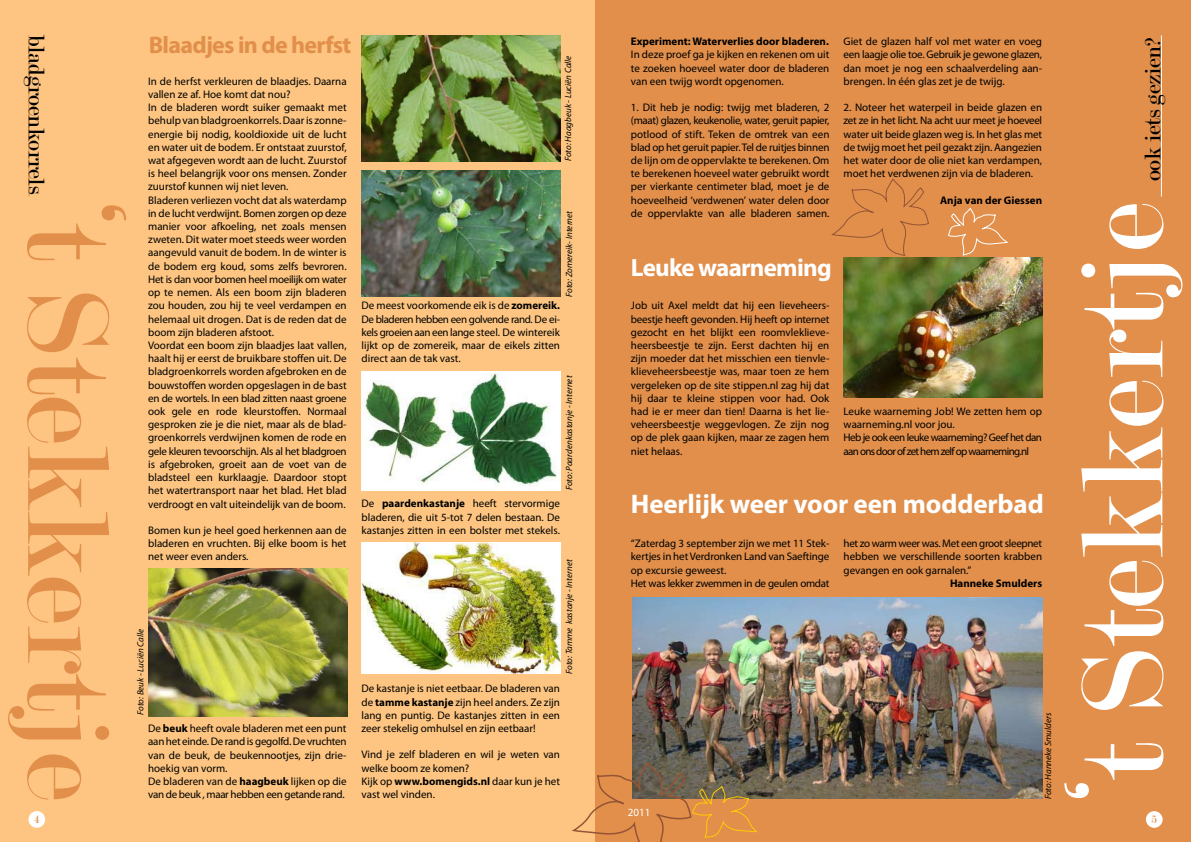
<style>
.page{position:relative;width:1191px;height:842px;background:#fff}
.page>*{position:absolute;margin:0;border:0;box-sizing:border-box;transform-origin:0 0}
.t1{font:700 27px "Myriad Pro";letter-spacing:-.005em;color:#fff}
.t2{font:700 25px "Myriad Pro";letter-spacing:-.03em;color:#fff}
.t3{font:24px "Modern";letter-spacing:-.01em;color:#000}
.t4{font:700 24px "Myriad Pro";letter-spacing:-.03em;color:#e18f4b}
.t5{font:12px "Modern";color:#e18f4b}
.t6{font:11px/13.2px "Myriad Pro";color:#000;text-align:justify}
.t7{font:11px/13.2px "Myriad Pro";letter-spacing:-.05em;color:#000}
.t8{font:700 11px "Myriad Pro";color:#000}
.t9{font:11px "Myriad Pro";color:#fff}
.t10{font:italic 9px "Myriad Pro";color:#000}
.s1{font-weight:700}
</style>
<div class="page">
<div style="left:0;top:0;width:595px;height:842px;background:#fdc581"></div>
<hr style="left:28px;top:35px;width:1px;height:161px;background:#e18f4b">
<div style="left:595px;top:0;width:596px;height:842px;background:#e18f4b"></div>
<div style="left:1145px;top:811px;width:17px;height:17px;background:#fff;border-radius:50%"></div>
<div style="left:28px;top:811px;width:17px;height:17px;background:#fff;border-radius:50%"></div>
<svg style="left:8px;top:205px;width:118px;height:594px"></svg>
<svg style="left:1064px;top:204px;width:118px;height:594px"></svg>
<hr style="left:1160px;top:35px;width:1px;height:162px;background:#fff">
<img style="left:361px;top:35px;width:199px;height:126px">
<img style="left:149px;top:569px;width:198px;height:147px">
<img style="left:361px;top:171px;width:199px;height:126px">
<img style="left:361px;top:543px;width:199px;height:130px">
<img style="left:361px;top:371px;width:199px;height:119px">
<img style="left:843px;top:257px;width:199px;height:140px">
<svg style="left:831px;top:179px;width:98px;height:79px"></svg>
<svg style="left:947px;top:209px;width:61px;height:49px"></svg>
<img style="left:632px;top:597px;width:410px;height:202px">
<svg style="left:572px;top:763px;width:185px;height:79px"></svg>
<h3 class="t3" style="left:49px;top:35px;width:161px;rotate:90deg">bladgroenkorrels</h3>
<h3 class="t4" style="left:149px;top:30px;width:204px">Blaadjes in de herfst</h3>
<p class="t6" style="left:148px;top:74px;width:200px;text-align:left">In de herfst verkleuren de blaadjes. Daarna vallen ze af. Hoe komt dat nou?<br>In de bladeren wordt suiker gemaakt met behulp van bladgroenkorrels. Daar is zonne&shy;energie bij nodig, kooldioxide uit de lucht en water uit de bodem. Er ontstaat zuurstof, wat afgegeven wordt aan de lucht. Zuurstof is heel belangrijk voor ons mensen. Zonder zuurstof kunnen wij niet leven.<br>Bladeren verliezen vocht dat als waterdamp in de lucht verdwijnt. Bomen zorgen op deze manier voor afkoeling, net zoals mensen zweten. Dit water moet steeds weer worden aangevuld vanuit de bodem. In de winter is de bodem erg koud, soms zelfs bevroren.<br>Het is dan voor bomen heel moeilijk om water op te nemen. Als een boom zijn bladeren zou houden, zou hij te veel verdampen en helemaal uit drogen. Dat is de reden dat de boom zijn bladeren afstoot.<br>Voordat een boom zijn blaadjes laat vallen, haalt hij er eerst de bruikbare stoffen uit. De bladgroenkorrels worden afgebroken en de bouwstoffen worden opgeslagen in de bast en de wortels. In een blad zitten naast groene ook gele en rode kleurstoffen. Normaal gesproken zie je die niet, maar als de blad&shy;groenkorrels verdwijnen komen de rode en gele kleuren tevoorschijn. Als al het bladgroen is afgebroken, groeit aan de voet van de bladsteel een kurklaagje. Daardoor stopt het watertransport naar het blad. Het blad verdroogt en valt uiteindelijk van de boom.</p>
<p class="t6" style="left:148px;top:523px;width:200px">Bomen kun je heel goed herkennen aan de bladeren en vruchten. Bij elke boom is het net weer even anders.</p>
<p class="t10" style="left:135px;top:715px;width:88px;rotate:-90deg">Foto: Beuk - Luciën Calle</p>
<p class="t6" style="left:148px;top:722px;width:200px;text-align:left">De <span class="s1">beuk</span> heeft ovale bladeren met een punt aan het einde. De rand is gegolfd. De vruchten van de beuk, de beukennootjes, zijn drie&shy;hoekig van vorm.<br>De bladeren van de <span class="s1">haagbeuk</span> lijken op die van de beuk , maar hebben een getande rand.</p>
<p class="t10" style="left:562px;top:161px;width:107px;rotate:-90deg">Foto: Haagbeuk - Luciën Calle</p>
<p class="t10" style="left:563px;top:297px;width:88px;rotate:-90deg">Foto: Zomereik- Internet</p>
<p class="t6" style="left:361px;top:299px;width:200px">De meest voorkomende eik is de <span class="s1">zomereik.<br></span>De bladeren hebben een golvende rand. De ei&shy;kels groeien aan een lange steel. De wintereik lijkt op de zomereik, maar de eikels zitten direct aan de tak vast.</p>
<p class="t10" style="left:563px;top:490px;width:116px;rotate:-90deg">Foto: Paardenkastanje - Internet</p>
<p class="t6" style="left:361px;top:497px;width:200px">De <span class="s1">paardenkastanje</span> heeft stervormige bladeren, die uit 5-tot 7 delen bestaan. De kastanjes zitten in een bolster met stekels.</p>
<p class="t10" style="left:563px;top:674px;width:116px;rotate:-90deg">Foto: Tamme kastanje - Internet</p>
<p class="t6" style="left:361px;top:682px;width:200px">De kastanje is niet eetbaar. De bladeren van de <span class="s1">tamme kastanje</span> zijn heel anders. Ze zijn lang en puntig. De kastanjes zitten in een zeer stekelig omhulsel en zijn eetbaar!</p>
<p class="t6" style="left:361px;top:748px;width:200px;text-align:left">Vind je zelf bladeren en wil je weten van welke boom ze komen?<br>Kijk op <span class="s1">www.bomengids.nl</span> daar kun je het vast wel vinden.</p>
<p class="t8" style="left:631px;top:34px;width:199px">Experiment: Waterverlies door bladeren.</p>
<p class="t6" style="left:631px;top:48px;width:200px">In deze proef ga je kijken en rekenen om uit te zoeken hoeveel water door de bladeren van een twijg wordt opgenomen.</p>
<p class="t6" style="left:631px;top:101px;width:200px">1. Dit heb je nodig: twijg met bladeren, 2 (maat) glazen, keukenolie, water, geruit papier, potlood of stift. Teken de omtrek van een blad op het geruit papier. Tel de ruitjes binnen de lijn om de oppervlakte te berekenen. Om te berekenen hoeveel water gebruikt wordt per vierkante centimeter blad, moet je de hoeveelheid ‘verdwenen’ water delen door de oppervlakte van alle bladeren samen.</p>
<p class="t6" style="left:843px;top:35px;width:200px">Giet de glazen half vol met water en voeg een laagje olie toe. Gebruik je gewone glazen, dan moet je nog een schaalverdeling aan&shy;brengen. In één glas zet je de twijg.</p>
<p class="t6" style="left:843px;top:101px;width:200px">2. Noteer het waterpeil in beide glazen en zet ze in het licht. Na acht uur meet je hoeveel water uit beide glazen weg is. In het glas met de twijg moet het peil gezakt zijn. Aangezien het water door de olie niet kan verdampen, moet het verdwenen zijn via de bladeren.</p>
<p class="t8" style="left:940px;top:193px;width:103px">Anja van der Giessen</p>
<h2 class="t2" style="left:631px;top:251px;width:202px">Leuke waarneming</h2>
<p class="t6" style="left:631px;top:299px;width:200px">Job uit Axel meldt dat hij een lieveheers&shy;beestje heeft gevonden. Hij heeft op internet gezocht en het blijkt een roomvleklieve&shy;heersbeestje te zijn. Eerst dachten hij en zijn moeder dat het misschien een tienvle&shy;klieveheersbeestje was, maar toen ze hem vergeleken op de site stippen.nl zag hij dat hij daar te kleine stippen voor had. Ook had ie er meer dan tien! Daarna is het lie&shy;veheersbeestje weggevlogen. Ze zijn nog op de plek gaan kijken, maar ze zagen hem niet helaas.</p>
<p class="t7" style="left:843px;top:404px;width:200px">Leuke waarneming Job! We zetten hem op waarneming.nl voor jou.<br>Heb je ook een leuke waarneming? Geef het dan aan ons door of zet hem zelf op waarneming.nl</p>
<h1 class="t1" style="left:631px;top:486px;width:414px">Heerlijk weer voor een modderbad</h1>
<p class="t6" style="left:631px;top:537px;width:200px;text-align:left">“Zaterdag 3 september zijn we met 11 Stek&shy;kertjes in het Verdronken Land van Saeftinge op excursie geweest.<br>Het was lekker zwemmen in de geulen omdat</p>
<p class="t6" style="left:843px;top:537px;width:200px">het zo warm weer was. Met een groot sleepnet hebben we verschillende soorten krabben gevangen en ook garnalen.”</p>
<p class="t8" style="left:950px;top:576px;width:94px">Hanneke Smulders</p>
<p class="t10" style="left:1042px;top:799px;width:88px;rotate:-90deg">Foto: Hanneke Smulders</p>
<h3 class="t3" style="left:1140px;top:181px;width:147px;rotate:-90deg">ook iets gezien?</h3>
<p class="t9" style="left:628px;top:805px;width:24px">2011</p>
<p class="t5" style="left:34px;top:813px;width:7px">4</p>
<p class="t5" style="left:1151px;top:813px;width:7px">5</p>
</div>
